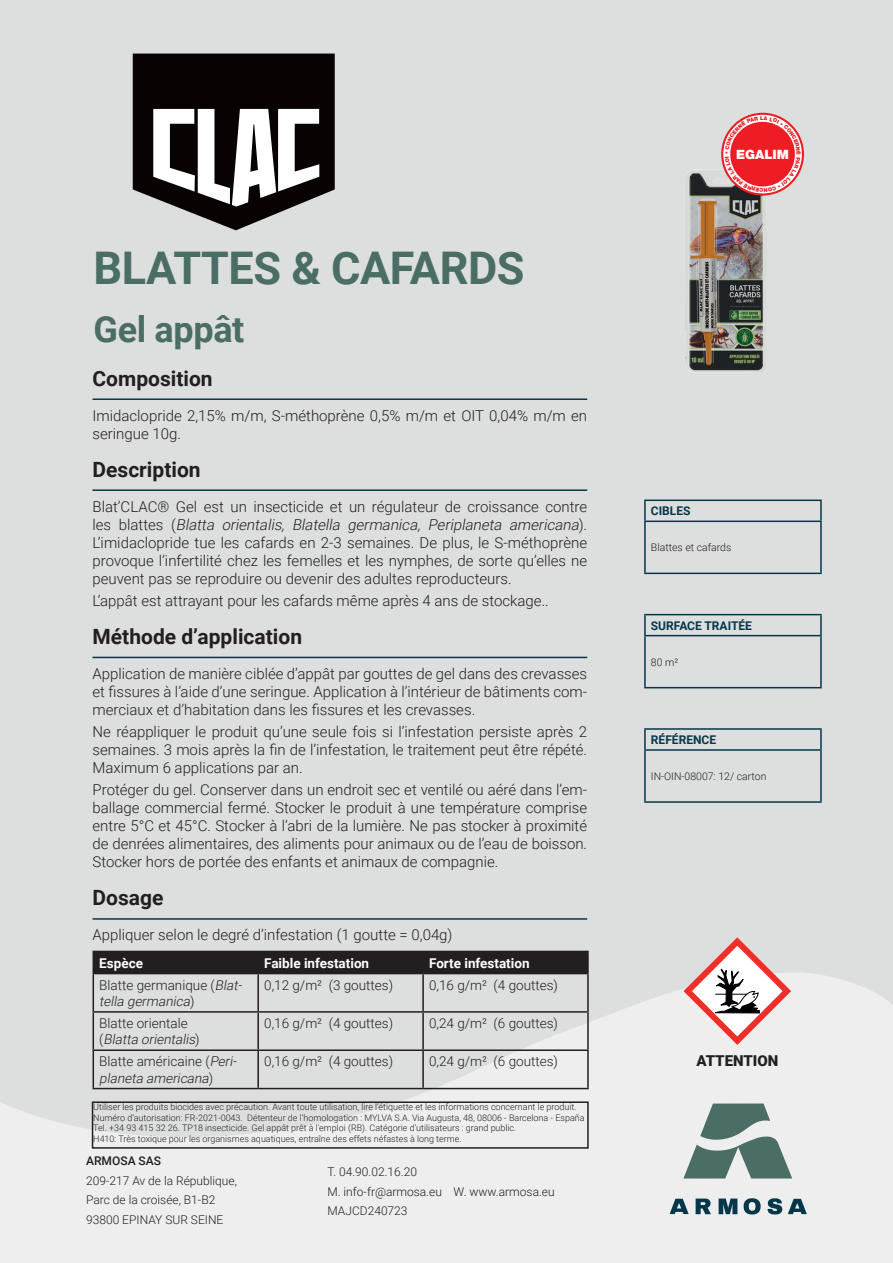
<style>
.page{position:relative;width:893px;height:1263px;background:#dddede}
.page>*{position:absolute;margin:0;border:0;box-sizing:border-box;transform-origin:0 0}
.t1{font:700 45px "Roboto";letter-spacing:-.01em;color:#4a6d65}
.t2{font:700 36px "Roboto";letter-spacing:-.01em;color:#4a6d65}
.t3{font:700 21px "Roboto";color:#231f20}
.t4{font:300 15px/18px "Roboto";color:#231f20;text-align:justify}
.t5{font:900 15px "Roboto";color:#231f20}
.t6{font:300 13.5px/16.2px "Roboto";color:#231f20}
.t7{font:italic 300 13.5px/16.2px "Roboto";color:#231f20}
.t8{font:700 13.5px "Roboto";color:#fff}
.t9{font:900 12.9px "Helvetica Neue LT Std";color:#fff}
.t10{font:300 12px/19.5px "Roboto";color:#231f20}
.t11{font:700 12px "Roboto";color:#05374b}
.t12{font:500 12px "Roboto";color:#231f20}
.t13{font:300 10.5px "Roboto";color:#231f20}
.t14{font:300 9px/10.8px "Roboto";color:#231f20}
.s1{font-style:italic}
.s2{font-style:normal}
</style>
<div class="page">
<svg style="left:0;top:972px;width:893px;height:291px;fill:#edeeed"></svg>
<hr style="left:93px;top:398px;width:494px;height:2px;background:#05374b">
<hr style="left:93px;top:489px;width:494px;height:2px;background:#05374b">
<hr style="left:93px;top:657px;width:494px;height:1px;background:#05374b">
<hr style="left:93px;top:918px;width:494px;height:2px;background:#05374b">
<hr style="left:93px;top:974px;width:1px;height:37px;background:#231f20">
<hr style="left:257px;top:974px;width:2px;height:37px;background:#231f20">
<hr style="left:422px;top:974px;width:2px;height:37px;background:#231f20">
<hr style="left:587px;top:974px;width:2px;height:37px;background:#231f20">
<hr style="left:93px;top:1011px;width:165px;height:2px;background:#231f20">
<hr style="left:93px;top:1013px;width:1px;height:36px;background:#231f20">
<hr style="left:258px;top:1011px;width:165px;height:2px;background:#231f20">
<hr style="left:257px;top:1013px;width:2px;height:36px;background:#231f20">
<hr style="left:423px;top:1011px;width:166px;height:2px;background:#231f20">
<hr style="left:422px;top:1013px;width:2px;height:36px;background:#231f20">
<hr style="left:587px;top:1013px;width:2px;height:36px;background:#231f20">
<hr style="left:93px;top:1049px;width:165px;height:2px;background:#231f20">
<hr style="left:93px;top:1051px;width:1px;height:37px;background:#231f20">
<hr style="left:258px;top:1049px;width:165px;height:2px;background:#231f20">
<hr style="left:257px;top:1051px;width:2px;height:37px;background:#231f20">
<hr style="left:423px;top:1049px;width:166px;height:2px;background:#231f20">
<hr style="left:422px;top:1051px;width:2px;height:37px;background:#231f20">
<hr style="left:587px;top:1051px;width:2px;height:37px;background:#231f20">
<hr style="left:93px;top:1088px;width:165px;height:1px;background:#231f20">
<hr style="left:258px;top:1088px;width:165px;height:1px;background:#231f20">
<hr style="left:423px;top:1088px;width:166px;height:1px;background:#231f20">
<div style="left:93px;top:951px;width:494px;height:22px;background:#231f20"></div>
<hr style="left:258px;top:951px;width:165px;height:1px;background:#231f20">
<hr style="left:257px;top:952px;width:2px;height:21px;background:#231f20">
<hr style="left:423px;top:951px;width:166px;height:1px;background:#231f20">
<hr style="left:422px;top:952px;width:2px;height:21px;background:#231f20">
<hr style="left:587px;top:952px;width:2px;height:21px;background:#231f20">
<hr style="left:93px;top:973px;width:165px;height:1px;background:#231f20">
<hr style="left:258px;top:973px;width:165px;height:1px;background:#231f20">
<hr style="left:423px;top:973px;width:166px;height:1px;background:#231f20">
<hr style="left:644px;top:499px;width:178px;height:2px;background:#05374b">
<svg style="left:644px;top:500px;width:178px;height:73px"></svg>
<hr style="left:644px;top:520px;width:178px;height:2px;background:#05374b">
<hr style="left:644px;top:522px;width:2px;height:51px;background:#05374b">
<hr style="left:820px;top:522px;width:2px;height:51px;background:#05374b">
<hr style="left:644px;top:573px;width:178px;height:1px;background:#05374b">
<svg style="left:683px;top:1103px;width:109px;height:75px"></svg>
<svg style="left:788px;top:1199px;width:19px;height:15px"></svg>
<svg style="left:670px;top:1199px;width:19px;height:15px"></svg>
<svg style="left:696px;top:1198px;width:15px;height:16px"></svg>
<svg style="left:719px;top:1198px;width:18px;height:16px"></svg>
<svg style="left:744px;top:1198px;width:17px;height:16px"></svg>
<svg style="left:768px;top:1198px;width:14px;height:16px"></svg>
<div style="left:92px;top:1101px;width:497px;height:48px;border:2px solid #231f20"></div>
<svg style="left:133px;top:54px;width:202px;height:176px;background:#5b5857"></svg>
<svg style="left:683px;top:937px;width:108px;height:108px"></svg>
<img style="left:685px;top:167px;width:79px;height:204px">
<div style="left:721px;top:113px;width:83px;height:83px;border:2px solid #ee1d23;border-radius:50%"></div>
<hr style="left:644px;top:728px;width:178px;height:2px;background:#05374b">
<svg style="left:644px;top:729px;width:178px;height:20px"></svg>
<hr style="left:644px;top:749px;width:178px;height:2px;background:#05374b">
<hr style="left:644px;top:751px;width:2px;height:50px;background:#05374b">
<hr style="left:820px;top:751px;width:2px;height:50px;background:#05374b">
<hr style="left:644px;top:801px;width:178px;height:2px;background:#05374b">
<svg style="left:646px;top:615px;width:174px;height:72px"></svg>
<hr style="left:644px;top:614px;width:178px;height:1px;background:#05374b">
<hr style="left:644px;top:615px;width:2px;height:20px;background:#05374b">
<hr style="left:820px;top:615px;width:2px;height:20px;background:#05374b">
<hr style="left:644px;top:635px;width:178px;height:1px;background:#05374b">
<hr style="left:644px;top:636px;width:2px;height:51px;background:#05374b">
<hr style="left:820px;top:636px;width:2px;height:51px;background:#05374b">
<hr style="left:644px;top:687px;width:178px;height:1px;background:#05374b">
<svg style="left:725px;top:116px;width:76px;height:76px;background:#ed6c70"></svg>
<h1 class="t1" style="left:94px;top:237px;width:432px">BLATTES &amp; CAFARDS</h1>
<h2 class="t2" style="left:94px;top:304px;width:152px">Gel appât</h2>
<h3 class="t3" style="left:93px;top:363px;width:122px">Composition</h3>
<p class="t4" style="left:93px;top:406px;width:496px">Imidaclopride 2,15% m/m, S-méthoprène 0,5% m/m et OIT 0,04% m/m en seringue 10g.</p>
<h3 class="t3" style="left:93px;top:454px;width:110px">Description</h3>
<p class="t4" style="left:93px;top:497px;width:496px">Blat’CLAC® Gel est un insecticide et un régulateur de croissance contre l e s b l a t t e s ( <span class="s1">Blatta orientalis, Blatella germanica, Periplaneta americana</span>) .<br>L’imidaclopride tue les cafards en 2-3 semaines. De plus, le S-méthoprène provoque l’infertilité chez les femelles et les nymphes, de sorte qu’elles ne peuvent pas se reproduire ou devenir des adultes reproducteurs.</p>
<p class="t4" style="left:93px;top:591px;width:458px">L’appât est attrayant pour les cafards même après 4 ans de stockage..</p>
<h3 class="t3" style="left:93px;top:622px;width:211px">Méthode d’application</h3>
<p class="t4" style="left:93px;top:664px;width:496px">Application de manière ciblée d’appât par gouttes de gel dans des crevasses et fissures à l’aide d’une seringue. Application à l’intérieur de bâtiments com&shy;merciaux et d’habitation dans les fissures et les crevasses.</p>
<p class="t4" style="left:93px;top:722px;width:496px">Ne réappliquer le produit qu’une seule fois si l’infestation persiste après 2 semaines. 3 mois après la fin de l’infestation, le traitement peut être répété.<br>Maximum 6 applications par an.</p>
<p class="t4" style="left:93px;top:780px;width:496px">Protéger du gel. Conserver dans un endroit sec et ventilé ou aéré dans l’em&shy;ballage commercial fermé. Stocker le produit à une température comprise entre 5°C et 45°C. Stocker à l’abri de la lumière. Ne pas stocker à proximité de denrées alimentaires, des aliments pour animaux ou de l’eau de boisson.<br>Stocker hors de portée des enfants et animaux de compagnie.</p>
<h3 class="t3" style="left:93px;top:883px;width:72px">Dosage</h3>
<p class="t4" style="left:93px;top:925px;width:361px">Appliquer selon le degré d’infestation (1 goutte = 0,04g)</p>
<p class="t8" style="left:99px;top:953px;width:45px">Espèce</p>
<p class="t8" style="left:264px;top:953px;width:107px">Faible infestation</p>
<p class="t8" style="left:429px;top:953px;width:102px">Forte infestation</p>
<p class="t7" style="left:99px;top:976px;width:147px"><span class="s2">Blatte germanique (</span>Blat&shy;tella germanica<span class="s2">)</span></p>
<p class="t6" style="left:264px;top:976px;width:130px">0,12 g/m² (3 gouttes)</p>
<p class="t6" style="left:429px;top:976px;width:130px">0,16 g/m² (4 gouttes)</p>
<p class="t6" style="left:99px;top:1015px;width:102px">Blatte orientale<br>( <span class="s1">Blatta orientalis</span>)</p>
<p class="t6" style="left:264px;top:1015px;width:130px">0,16 g/m² (4 gouttes)</p>
<p class="t6" style="left:429px;top:1015px;width:130px">0,24 g/m² (6 gouttes)</p>
<p class="t7" style="left:99px;top:1053px;width:142px"><span class="s2">Blatte américaine (</span>Peri&shy;planeta americana<span class="s2">)</span></p>
<p class="t6" style="left:264px;top:1053px;width:130px">0,16 g/m² (4 gouttes)</p>
<p class="t6" style="left:429px;top:1053px;width:130px">0,24 g/m² (6 gouttes)</p>
<p class="t14" style="left:93px;top:1101px;width:493px">Utiliser les produits biocides avec précaution. Avant toute utilisation, lire l’étiquette et les informations concernant le produit.<br>Numéro d’autorisation: FR-2021-0043. Détenteur de l’homologation : MYLVA S.A. Via Augusta, 48, 08006 - Barcelona - España Tel. +34 93 415 32 26. TP18 insecticide. Gel appât prêt à l’emploi (RB). Catégorie d’utilisateurs : grand public.<br>H410: Très toxique pour les organismes aquatiques, entraîne des effets néfastes à long terme.</p>
<p class="t12" style="left:86px;top:1153px;width:76px">ARMOSA SAS</p>
<p class="t10" style="left:86px;top:1170px;width:152px">209-217 Av de la République,<br>Parc de la croisée, B1-B2<br>93800 EPINAY SUR SEINE</p>
<p class="t10" style="left:327px;top:1162px;width:229px">T. 04.90.02.16.20<br>M. info-fr@armosa.eu W. www.armosa.eu<br>MAJCD240723</p>
<p class="t9" style="left:736px;top:147px;width:54px">EGALIM</p>
<p class="t11" style="left:651px;top:503px;width:41px">CIBLES</p>
<p class="t13" style="left:651px;top:540px;width:82px">Blattes et cafards</p>
<p class="t11" style="left:651px;top:617px;width:103px">SURFACE TRAITÉE</p>
<p class="t13" style="left:651px;top:654px;width:29px">80 m²</p>
<p class="t11" style="left:651px;top:731px;width:67px">RÉFÉRENCE</p>
<p class="t13" style="left:651px;top:769px;width:117px">IN-OIN-08007: 12/ carton</p>
<p class="t5" style="left:696px;top:1050px;width:83px">ATTENTION</p>
</div>
